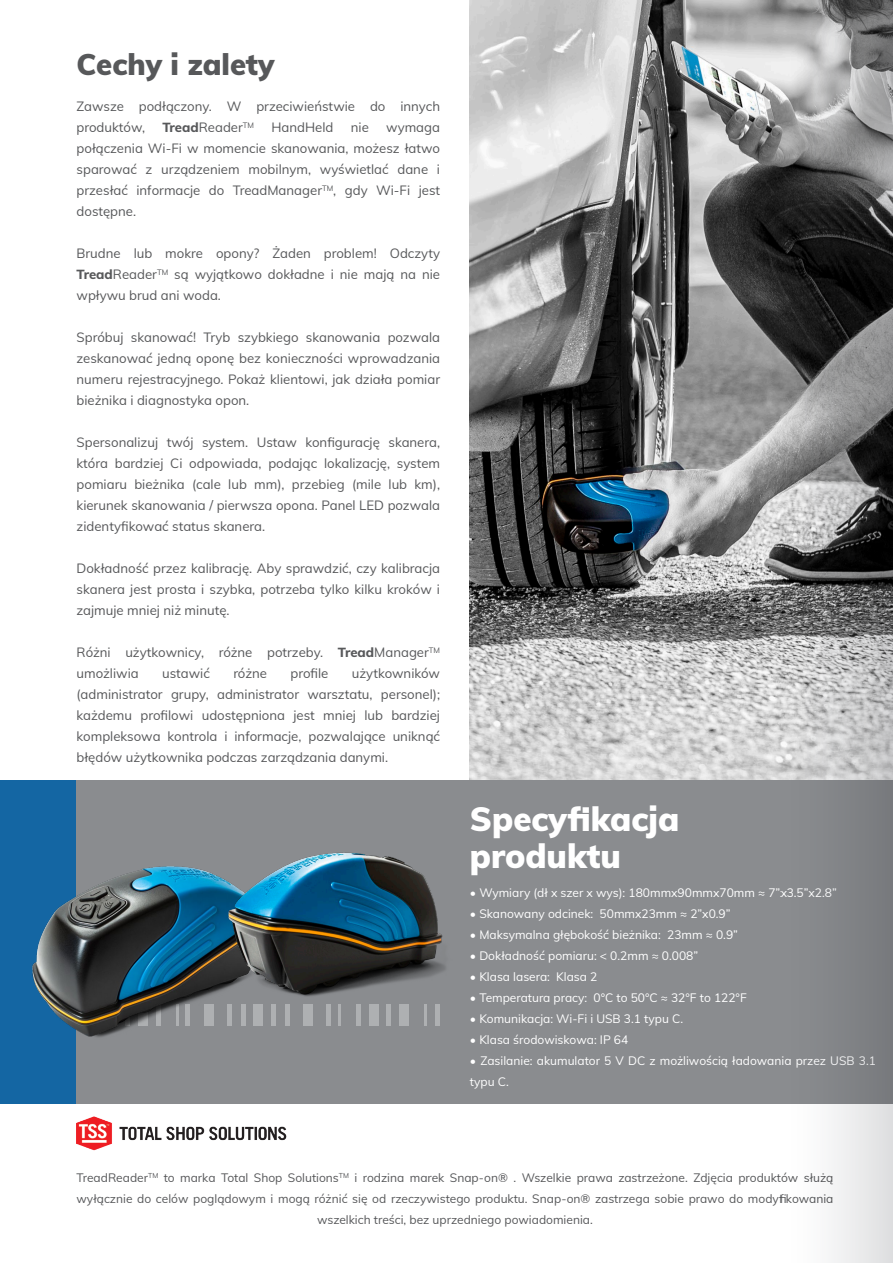
<style>
.page{position:relative;width:893px;height:1263px;background:#fff}
.page>*{position:absolute;margin:0;border:0;box-sizing:border-box;transform-origin:0 0}
.t1{font:900 33px/37.5px "Muli";color:#fff}
.t2{font:900 29.25px "Muli";color:#57585a}
.t3{font:13.2px/21px "Muli";color:#57585a;text-align:justify}
.t4{font:12px/21px "Muli";color:#fff}
.t5{font:12px/21px "Muli";color:#57585a;text-align:center}
.s1{font-weight:800}
</style>
<div class="page">
<div style="left:0;top:780px;width:77px;height:323px;background:#1466a3"></div>
<img style="left:470px;top:0;width:311px;height:780px">
<div style="left:77px;top:780px;width:816px;height:323px;background:#8a8c8f"></div>
<div style="left:271px;top:1004px;width:5px;height:22px;background:#aeb0b2"></div>
<div style="left:285px;top:1004px;width:5px;height:22px;background:#aeb0b2"></div>
<div style="left:303px;top:1004px;width:10px;height:22px;background:#aeb0b2"></div>
<div style="left:326px;top:1004px;width:5px;height:22px;background:#aeb0b2"></div>
<hr style="left:338px;top:1004px;width:2px;height:22px;background:#e6e7e9">
<div style="left:356px;top:1004px;width:5px;height:22px;background:#aeb0b2"></div>
<div style="left:369px;top:1004px;width:10px;height:22px;background:#aeb0b2"></div>
<div style="left:386px;top:1004px;width:5px;height:22px;background:#aeb0b2"></div>
<div style="left:399px;top:1004px;width:10px;height:22px;background:#aeb0b2"></div>
<hr style="left:424px;top:1004px;width:2px;height:22px;background:#e6e7e9">
<div style="left:435px;top:1004px;width:5px;height:22px;background:#aeb0b2"></div>
<img style="left:32px;top:860px;width:231px;height:182px">
<img style="left:214px;top:852px;width:232px;height:152px">
<img style="left:77px;top:1116px;width:210px;height:35px">
<svg style="left:781px;top:0;width:112px;height:1263px"></svg>
<p class="t2" style="left:77px;top:43px;width:200px">Cechy i zalety</p>
<p class="t3" style="left:77px;top:95px;width:365px">Zawsze podłączony. W przeciwieństwie do innych produktów,</p>
<p class="t3" style="left:162px;top:116px;width:93px"><span class="s1">Tread</span>Reader<sup>TM</sup></p>
<p class="t3" style="left:271px;top:116px;width:64px">HandHeld</p>
<p class="t3" style="left:351px;top:116px;width:20px">nie</p>
<p class="t3" style="left:77px;top:116px;width:365px;text-indent:310px">wymaga połączenia Wi-Fi w momencie skanowania, możesz łatwo sparować z urządzeniem mobilnym, wyświetlać dane i przesłać informacje do TreadManager<sup>TM</sup>, gdy Wi-Fi jest dostępne.</p>
<p class="t3" style="left:77px;top:242px;width:365px">Brudne lub mokre opony? Żaden problem! Odczyty <span class="s1">Tread</span>Reader<sup>TM</sup> są wyjątkowo dokładne i nie mają na nie wpływu brud ani woda.</p>
<p class="t3" style="left:77px;top:326px;width:365px">Spróbuj skanować! Tryb szybkiego skanowania pozwala zeskanować jedną oponę bez konieczności wprowadzania numeru rejestracyjnego. Pokaż klientowi, jak działa pomiar bieżnika i diagnostyka opon.</p>
<p class="t3" style="left:77px;top:431px;width:365px">Spersonalizuj twój system. Ustaw konfigurację skanera, która bardziej Ci odpowiada, podając lokalizację, system pomiaru bieżnika (cale lub mm), przebieg (mile lub km), kierunek skanowania / pierwsza opona. Panel LED pozwala zidentyfikować status skanera.</p>
<p class="t3" style="left:77px;top:557px;width:365px">Dokładność przez kalibrację. Aby sprawdzić, czy kalibracja skanera jest prosta i szybka, potrzeba tylko kilku kroków i zajmuje mniej niż minutę.</p>
<p class="t3" style="left:77px;top:641px;width:365px">Różni użytkownicy, różne potrzeby. <span class="s1">Tread</span>Manager<sup>TM </sup>umożliwia</p>
<p class="t3" style="left:77px;top:662px;width:365px;text-indent:275px">użytkowników (administrator grupy, administrator warsztatu, personel); każdemu profilowi udostępniona jest mniej lub bardziej kompleksowa kontrola i informacje, pozwalające uniknąć błędów użytkownika podczas zarządzania danymi.</p>
<p class="t3" style="left:162px;top:662px;width:49px">ustawić</p>
<p class="t3" style="left:233px;top:662px;width:35px">różne</p>
<p class="t3" style="left:290px;top:662px;width:39px">profile</p>
<p class="t1" style="left:470px;top:798px;width:211px">Specyfikacja produktu</p>
<p class="t4" style="left:470px;top:881px;width:368px">• Wymiary (dł x szer x wys): 180mmx90mmx70mm ≈ 7”x3.5”x2.8”</p>
<p class="t4" style="left:470px;top:902px;width:262px">• Skanowany odcinek: 50mmx23mm ≈ 2”x0.9”</p>
<p class="t4" style="left:470px;top:923px;width:270px">• Maksymalna głębokość bieżnika: 23mm ≈ 0.9”</p>
<p class="t4" style="left:470px;top:944px;width:230px">• Dokładność pomiaru: &lt; 0.2mm ≈ 0.008”</p>
<p class="t4" style="left:470px;top:965px;width:129px">• Klasa lasera: Klasa 2</p>
<p class="t4" style="left:470px;top:986px;width:278px">• Temperatura pracy: 0°C to 50°C ≈ 32°F to 122°F</p>
<p class="t4" style="left:470px;top:1007px;width:215px">• Komunikacja: Wi-Fi i USB 3.1 typu C.</p>
<p class="t4" style="left:470px;top:1028px;width:160px">• Klasa środowiskowa: IP 64</p>
<p class="t4" style="left:470px;top:1049px;width:408px">• Zasilanie: akumulator 5 V DC z możliwością ładowania przez USB 3.1 typu C.</p>
<p class="t5" style="left:77px;top:1166px;width:758px">TreadReader<sup>TM</sup> to marka Total Shop Solutions<sup>TM</sup> i rodzina marek Snap-on® . Wszelkie prawa zastrzeżone. Zdjęcia produktów służą wyłącznie do celów poglądowym i mogą różnić się od rzeczywistego produktu. Snap-on® zastrzega sobie prawo do modyfikowania wszelkich treści, bez uprzedniego powiadomienia.</p>
</div>
